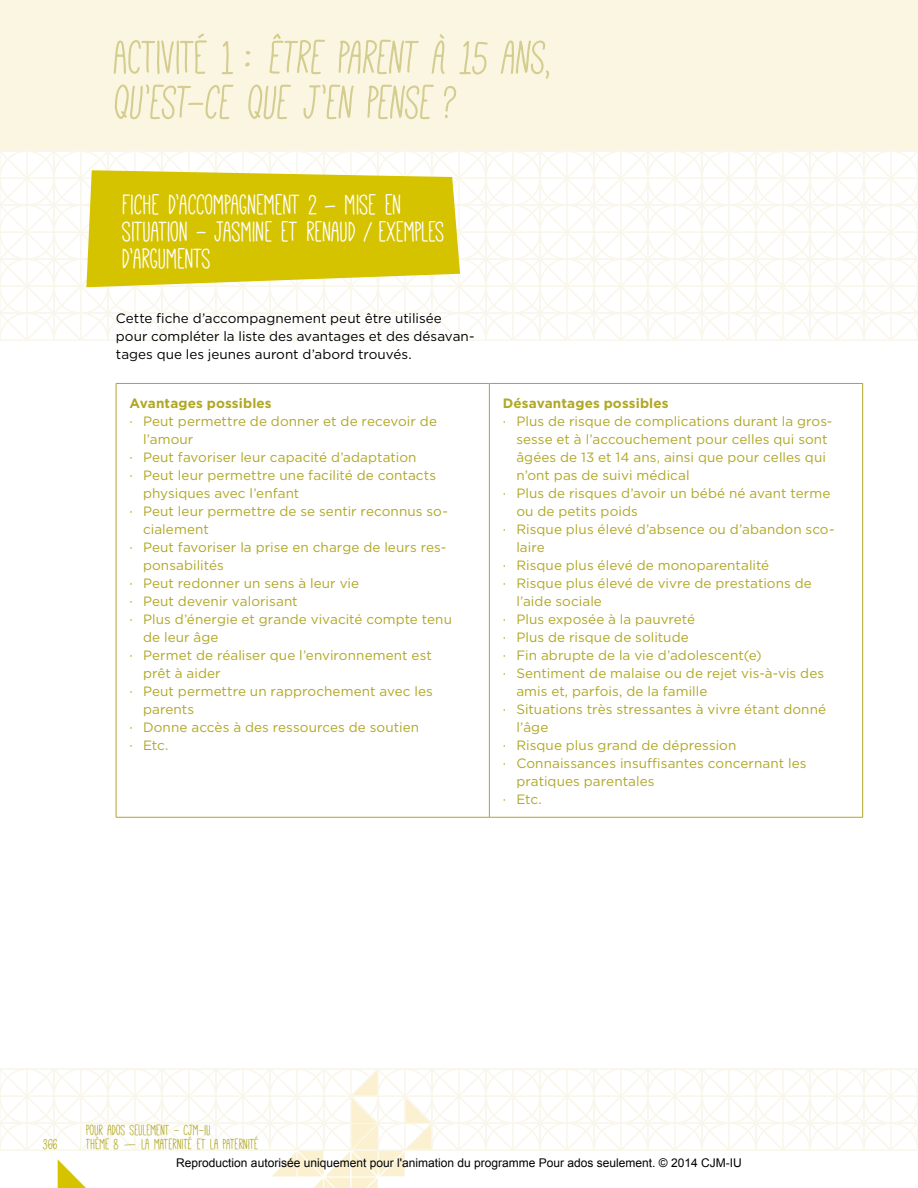
<style>
.page{position:relative;width:918px;height:1188px;background:#fff}
.page>*{position:absolute;margin:0;border:0;box-sizing:border-box;transform-origin:0 0}
.t1{font:52.5px/45px "Mathlete Bulky Slant";color:#d5cd90}
.t2{font:31.5px/27px "Mathlete Bulky";letter-spacing:.005em;color:#fff}
.t3{font:16.5px "Mathlete Bulky";letter-spacing:.01em;color:#b0a724}
.t4{font:13.5px "Gotham";letter-spacing:.005em;color:#b0a724}
.t5{font:13.5px/18px "Gotham";color:#000}
.t6{font:700 13.5px "Gotham";letter-spacing:.01em;color:#b0a724}
.t7{font:12px "Arial";color:#000}
.s1{font-family:"Mathlete Bulky"}
</style>
<div class="page">
<div style="left:0;top:0;width:918px;height:151px;background:#fbf6e2"></div>
<svg style="left:0;top:151px;width:918px;height:190px"></svg>
<hr style="left:864px;top:339px;width:54px;height:2px;background:#f9f6eb">
<hr style="left:890px;top:313px;width:2px;height:28px;background:#f9f6eb">
<svg style="left:0;top:1069px;width:918px;height:119px"></svg>
<svg style="left:86px;top:170px;width:374px;height:117px;background:#dac819"></svg>
<hr style="left:116px;top:383px;width:373px;height:1px;background:#b0a724">
<hr style="left:116px;top:384px;width:1px;height:433px;background:#b0a724">
<hr style="left:489px;top:383px;width:374px;height:1px;background:#b0a724">
<hr style="left:489px;top:384px;width:1px;height:433px;background:#b0a724">
<hr style="left:862px;top:384px;width:1px;height:433px;background:#b0a724">
<hr style="left:116px;top:817px;width:373px;height:1px;background:#b0a724">
<hr style="left:489px;top:817px;width:374px;height:1px;background:#b0a724">
<h1 class="t1" style="left:114px;top:35px;width:440px"><span class="s1">ACTIVITÉ 1 :</span> ÊTRE PARENT À 15 ANS,<br>QU’EST-CE QUE J’EN PENSE ?</h1>
<h2 class="t2" style="left:123px;top:191px;width:324px">FICHE D’ACCOMPAGNEMENT 2 – MISE EN<br>SITUATION - JASMINE ET RENAUD / EXEMPLES<br>D’ARGUMENTS</h2>
<p class="t5" style="left:116px;top:309px;width:360px">Cette fiche d’accompagnement peut être utilisée pour compléter la liste des avantages et des désavan&shy;tages que les jeunes auront d’abord trouvés.</p>
<p class="t6" style="left:130px;top:394px;width:144px">Avantages possibles</p>
<p class="t4" style="left:130px;top:412px;width:309px">· Peut permettre de donner et de recevoir de</p>
<p class="t4" style="left:143px;top:430px;width:52px">l’amour</p>
<p class="t4" style="left:130px;top:448px;width:288px">· Peut favoriser leur capacité d’adaptation</p>
<p class="t4" style="left:130px;top:466px;width:308px">· Peut leur permettre une facilité de contacts</p>
<p class="t4" style="left:143px;top:484px;width:158px">physiques avec l’enfant</p>
<p class="t4" style="left:130px;top:502px;width:320px">· Peut leur permettre de se sentir reconnus so-</p>
<p class="t4" style="left:143px;top:520px;width:67px">cialement</p>
<p class="t4" style="left:130px;top:538px;width:318px">· Peut favoriser la prise en charge de leurs res-</p>
<p class="t4" style="left:143px;top:556px;width:82px">ponsabilités</p>
<p class="t4" style="left:130px;top:574px;width:231px">· Peut redonner un sens à leur vie</p>
<p class="t4" style="left:130px;top:592px;width:170px">· Peut devenir valorisant</p>
<p class="t4" style="left:130px;top:610px;width:324px">· Plus d’énergie et grande vivacité compte tenu</p>
<p class="t4" style="left:143px;top:628px;width:77px">de leur âge</p>
<p class="t4" style="left:130px;top:646px;width:304px">· Permet de réaliser que l’environnement est</p>
<p class="t4" style="left:143px;top:664px;width:79px">prêt à aider</p>
<p class="t4" style="left:130px;top:682px;width:305px">· Peut permettre un rapprochement avec les</p>
<p class="t4" style="left:143px;top:700px;width:53px">parents</p>
<p class="t4" style="left:130px;top:718px;width:291px">· Donne accès à des ressources de soutien</p>
<p class="t4" style="left:130px;top:736px;width:40px">· Etc.</p>
<p class="t6" style="left:503px;top:394px;width:167px">Désavantages possibles</p>
<p class="t4" style="left:503px;top:412px;width:331px">· Plus de risque de complications durant la gros-</p>
<p class="t4" style="left:516px;top:430px;width:313px">sesse et à l’accouchement pour celles qui sont</p>
<p class="t4" style="left:516px;top:448px;width:311px">âgées de 13 et 14 ans, ainsi que pour celles qui</p>
<p class="t4" style="left:516px;top:466px;width:175px">n’ont pas de suivi médical</p>
<p class="t4" style="left:503px;top:484px;width:329px">· Plus de risques d’avoir un bébé né avant terme</p>
<p class="t4" style="left:516px;top:502px;width:123px">ou de petits poids</p>
<p class="t4" style="left:503px;top:520px;width:333px">· Risque plus élevé d’absence ou d’abandon sco-</p>
<p class="t4" style="left:516px;top:538px;width:30px">laire</p>
<p class="t4" style="left:503px;top:556px;width:268px">· Risque plus élevé de monoparentalité</p>
<p class="t4" style="left:503px;top:574px;width:311px">· Risque plus élevé de vivre de prestations de</p>
<p class="t4" style="left:516px;top:592px;width:87px">l’aide sociale</p>
<p class="t4" style="left:503px;top:610px;width:194px">· Plus exposée à la pauvreté</p>
<p class="t4" style="left:503px;top:628px;width:187px">· Plus de risque de solitude</p>
<p class="t4" style="left:503px;top:646px;width:260px">· Fin abrupte de la vie d’adolescent(e)</p>
<p class="t4" style="left:503px;top:664px;width:323px">· Sentiment de malaise ou de rejet vis-à-vis des</p>
<p class="t4" style="left:516px;top:682px;width:193px">amis et, parfois, de la famille</p>
<p class="t4" style="left:503px;top:700px;width:325px">· Situations très stressantes à vivre étant donné</p>
<p class="t4" style="left:516px;top:718px;width:33px">l’âge</p>
<p class="t4" style="left:503px;top:736px;width:235px">· Risque plus grand de dépression</p>
<p class="t4" style="left:503px;top:754px;width:305px">· Connaissances insuffisantes concernant les</p>
<p class="t4" style="left:516px;top:772px;width:140px">pratiques parentales</p>
<p class="t4" style="left:503px;top:790px;width:40px">· Etc.</p>
<p class="t3" style="left:86px;top:1122px;width:126px">POUR ADOS SEULEMENT - CJM-IU</p>
<p class="t3" style="left:44px;top:1136px;width:15px">366</p>
<p class="t3" style="left:86px;top:1136px;width:174px">THÈME 8 — LA MATERNITÉ ET LA PATERNITÉ</p>
<p class="t7" style="left:176px;top:1154px;width:567px">Reproduction autorisée uniquement pour l'animation du programme Pour ados seulement. © 2014 CJM-IU</p>
</div>
